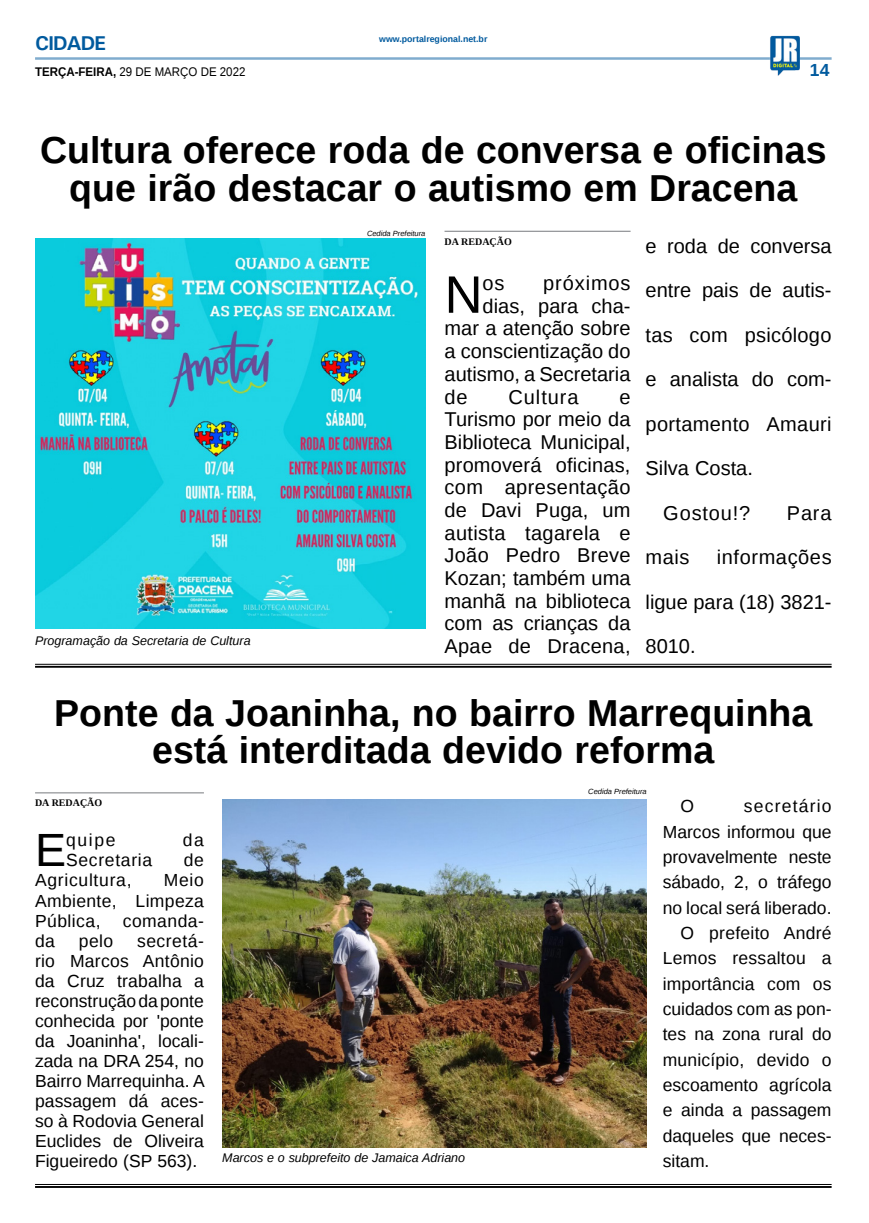
<style>
.page{position:relative;width:869px;height:1223px;background:#fff}
.page>*{position:absolute;margin:0;border:0;box-sizing:border-box;transform-origin:0 0}
.MATÉRIA{font:52.75px "Liberation Sans";color:#000}
.MATÉRIA-2{font:46.62px "Liberation Sans";color:#000}
.TÍTULO{font:700 37.5px/37.5px "Liberation Sans";color:#000;text-align:center}
.MATÉRIA-3{font:20px/22.6px "Liberation Sans";color:#000;text-align:justify}
.MATÉRIA-4{font:20px "Liberation Sans";letter-spacing:.045em;color:#000}
.MATÉRIA-5{font:20px "Liberation Sans";letter-spacing:.03em;color:#000}
.TITULO_PG{font:700 20px "Univers";letter-spacing:-.04em;color:#005a9e}
.MATÉRIA-6{font:17.5px/20px "Liberation Sans";color:#000;text-align:justify}
.MATÉRIA-7{font:17.5px "Liberation Sans";letter-spacing:.04em;color:#000}
.MATÉRIA-8{font:17.5px "Liberation Sans";letter-spacing:.025em;color:#000}
.TÍTULO-2{font:700 17.5px "Liberation Sans";color:#005a9e}
.LEGENDA{font:italic 12.5px "Liberation Sans";color:#000}
.DATA_PG{font:12.5px "Liberation Sans";color:#000;scale:.92 1}
.CRÉDITO_NOME{font:700 10px "Liberation Serif";color:#000}
.DATA_PG-2{font:700 8.75px "Liberation Sans";color:#005a9e}
.CRÉDITO_FOTO{font:italic 7.5px "Liberation Sans";color:#000}
.s1{font-weight:700}
</style>
<div class="page">
<hr style="left:35px;top:57px;width:796px;height:3px;background:#005a9e">
<img style="left:769px;top:36px;width:30px;height:40px">
<hr style="left:35px;top:1184px;width:796px;height:1px;background:#000">
<hr style="left:35px;top:1186px;width:796px;height:1px;background:#000">
<img style="left:35px;top:238px;width:390px;height:390px">
<hr style="left:444px;top:231px;width:186px;height:1px;background:#939598">
<hr style="left:35px;top:664px;width:796px;height:1px;background:#000">
<hr style="left:35px;top:666px;width:796px;height:1px;background:#000">
<img style="left:222px;top:799px;width:424px;height:348px">
<hr style="left:35px;top:792px;width:169px;height:1px;background:#939598">
<p class="TITULO_PG" style="left:35px;top:31px;width:72px">CIDADE</p>
<p class="DATA_PG" style="left:35px;top:65px;width:230px"><span class="s1">TERÇA-FEIRA,</span> 29 DE MARÇO DE 2022</p>
<p class="DATA_PG-2" style="left:379px;top:33px;width:110px">www.portalregional.net.br</p>
<p class="TÍTULO-2" style="left:809px;top:58px;width:21px">14</p>
<p class="TÍTULO" style="left:40px;top:131px;width:787px">Cultura oferece roda de conversa e oficinas que irão destacar o autismo em Dracena</p>
<p class="CRÉDITO_NOME" style="left:444px;top:235px;width:69px">DA REDAÇÃO</p>
<p class="MATÉRIA" style="left:444px;top:265px;width:40px">N</p>
<p class="MATÉRIA-3" style="left:482px;top:273px;width:24px">os</p>
<p class="MATÉRIA-4" style="left:543px;top:272px;width:89px">próximos</p>
<p class="CRÉDITO_FOTO" style="left:367px;top:228px;width:60px">Cedida Prefeitura</p>
<p class="MATÉRIA-3" style="left:645px;top:235px;width:187px">e roda de conversa</p>
<p class="MATÉRIA-3" style="left:645px;top:280px;width:187px">entre pais de autis-</p>
<p class="MATÉRIA-3" style="left:645px;top:324px;width:187px">tas com psicólogo</p>
<p class="MATÉRIA-3" style="left:645px;top:369px;width:187px">e analista do com-</p>
<p class="MATÉRIA-3" style="left:645px;top:413px;width:187px">portamento Amauri</p>
<p class="MATÉRIA-3" style="left:645px;top:458px;width:109px">Silva Costa.</p>
<p class="MATÉRIA-3" style="left:663px;top:502px;width:88px">Gostou!?</p>
<p class="MATÉRIA-3" style="left:786px;top:502px;width:46px">Para</p>
<p class="MATÉRIA-3" style="left:645px;top:547px;width:45px">mais</p>
<p class="MATÉRIA-5" style="left:716px;top:546px;width:116px">informações</p>
<p class="MATÉRIA-3" style="left:645px;top:591px;width:187px">ligue para (18) 3821-</p>
<p class="MATÉRIA-3" style="left:645px;top:635px;width:52px">8010.</p>
<p class="MATÉRIA-3" style="left:482px;top:295px;width:149px">dias, para cha-</p>
<p class="MATÉRIA-3" style="left:444px;top:318px;width:187px">mar a atenção sobre</p>
<p class="MATÉRIA-3" style="left:444px;top:341px;width:187px">a conscientização do</p>
<p class="MATÉRIA-3" style="left:444px;top:363px;width:187px">autismo, a Secretaria</p>
<p class="MATÉRIA-3" style="left:444px;top:386px;width:25px">de</p>
<p class="MATÉRIA-4" style="left:508px;top:385px;width:72px">Cultura</p>
<p class="MATÉRIA-3" style="left:444px;top:386px;width:187px;text-indent:175px">e Turismo por meio da Biblioteca Municipal, promoverá oficinas, com apresentação de Davi Puga, um autista tagarela e João Pedro Breve Kozan; também uma manhã na biblioteca com as crianças da Apae de Dracena,</p>
<p class="LEGENDA" style="left:35px;top:632px;width:217px">Programação da Secretaria de Cultura</p>
<p class="TÍTULO" style="left:54px;top:693px;width:759px">Ponte da Joaninha, no bairro Marrequinha está interditada devido reforma</p>
<p class="CRÉDITO_NOME" style="left:35px;top:796px;width:69px">DA REDAÇÃO</p>
<p class="MATÉRIA-2" style="left:35px;top:824px;width:33px">E</p>
<p class="MATÉRIA-6" style="left:66px;top:831px;width:51px">quipe</p>
<p class="MATÉRIA-6" style="left:183px;top:831px;width:23px">da</p>
<p class="CRÉDITO_FOTO" style="left:588px;top:786px;width:60px">Cedida Prefeitura</p>
<p class="MATÉRIA-6" style="left:662px;top:794px;width:170px;line-height:25.2px;text-indent:81px">secretário Marcos informou que provavelmente neste sábado, 2, o tráfego no local será liberado.</p>
<p class="MATÉRIA-6" style="left:662px;top:921px;width:170px;line-height:25.2px;text-indent:18px">O prefeito André Lemos ressaltou a importância com os cuidados com as pon&shy;tes na zona rural do município, devido o escoamento agrícola e ainda a passagem daqueles que neces&shy;sitam.</p>
<p class="MATÉRIA-6" style="left:680px;top:797px;width:15px">O</p>
<p class="MATÉRIA-7" style="left:66px;top:850px;width:88px">Secretaria</p>
<p class="MATÉRIA-6" style="left:184px;top:851px;width:22px">de</p>
<p class="MATÉRIA-7" style="left:35px;top:870px;width:98px">Agricultura,</p>
<p class="MATÉRIA-6" style="left:35px;top:871px;width:170px;text-indent:129px">Meio Ambiente, Limpeza Pública,</p>
<p class="MATÉRIA-8" style="left:123px;top:910px;width:83px">comanda-</p>
<p class="MATÉRIA-6" style="left:35px;top:931px;width:171px;text-indent:102px">secretá&shy;rio Marcos Antônio da Cruz trabalha a reconstrução da ponte conhecida por 'ponte da Joaninha', locali&shy;zada na DRA 254, no Bairro Marrequinha. A passagem dá aces&shy;so à Rodovia General Euclides de Oliveira Figueiredo (SP 563).</p>
<p class="MATÉRIA-6" style="left:35px;top:931px;width:21px">da</p>
<p class="MATÉRIA-6" style="left:79px;top:931px;width:36px">pelo</p>
<p class="LEGENDA" style="left:222px;top:1148px;width:244px">Marcos e o subprefeito de Jamaica Adriano</p>
</div>
